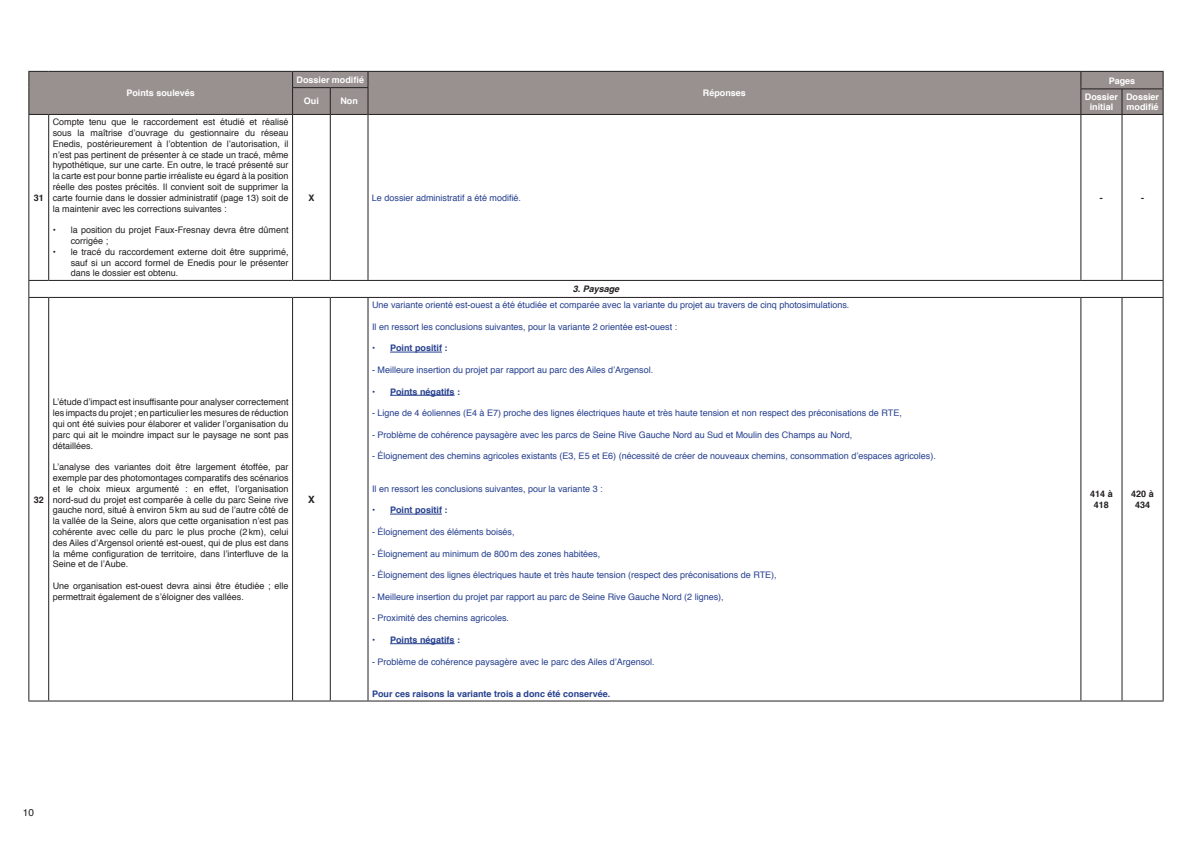
<style>
.page{position:relative;width:1191px;height:842px;background:#fff}
.page>*{position:absolute;margin:0;border:0;box-sizing:border-box;transform-origin:0 0}
.t1{font:10px "Helvetica";color:#231f20}
.t2{font:700 10px "Helvetica";color:#231f20}
.t3{font:9px/10.8px "Helvetica";color:#231f20;text-align:justify}
.t4{font:9px "Helvetica";color:#253f8e}
.t5{font:700 9px "Helvetica";color:#253f8e}
.t6{font:700 9px/10.8px "Helvetica";color:#fff;text-align:center}
.t7{font:700 9px/10.8px "Helvetica";color:#231f20;text-align:center}
.t8{font:italic 700 9px "Helvetica";color:#231f20}
</style>
<div class="page">
<div style="left:49px;top:72px;width:1113px;height:42px;background:#999190"></div>
<hr style="left:1080px;top:298px;width:1px;height:402px;background:#231f20">
<hr style="left:1121px;top:298px;width:1px;height:402px;background:#231f20">
<hr style="left:1080px;top:115px;width:1px;height:165px;background:#231f20">
<hr style="left:1121px;top:115px;width:1px;height:165px;background:#231f20">
<hr style="left:49px;top:71px;width:243px;height:1px;background:#231f20">
<svg style="left:28px;top:71px;width:21px;height:44px"></svg>
<hr style="left:49px;top:114px;width:243px;height:1px;background:#231f20">
<hr style="left:292px;top:71px;width:38px;height:1px;background:#231f20">
<hr style="left:330px;top:71px;width:38px;height:1px;background:#231f20">
<hr style="left:368px;top:71px;width:713px;height:1px;background:#231f20">
<hr style="left:368px;top:114px;width:713px;height:1px;background:#231f20">
<hr style="left:1080px;top:71px;width:42px;height:1px;background:#231f20">
<hr style="left:1122px;top:71px;width:41px;height:1px;background:#231f20">
<hr style="left:293px;top:114px;width:37px;height:1px;background:#231f20">
<hr style="left:330px;top:114px;width:38px;height:1px;background:#231f20">
<svg style="left:1162px;top:72px;width:1px;height:42px"></svg>
<hr style="left:1080px;top:114px;width:42px;height:1px;background:#231f20">
<hr style="left:1122px;top:114px;width:41px;height:1px;background:#231f20">
<hr style="left:292px;top:87px;width:38px;height:1px;background:#231f20">
<hr style="left:330px;top:87px;width:38px;height:1px;background:#231f20">
<svg style="left:292px;top:72px;width:1px;height:42px"></svg>
<svg style="left:330px;top:88px;width:1px;height:26px"></svg>
<svg style="left:368px;top:72px;width:1px;height:42px"></svg>
<svg style="left:1080px;top:72px;width:1px;height:42px"></svg>
<svg style="left:1121px;top:90px;width:1px;height:24px"></svg>
<hr style="left:1080px;top:89px;width:42px;height:1px;background:#231f20">
<hr style="left:1122px;top:89px;width:40px;height:1px;background:#231f20">
<hr style="left:48px;top:115px;width:1px;height:165px;background:#231f20">
<hr style="left:292px;top:114px;width:1px;height:166px;background:#231f20">
<hr style="left:330px;top:114px;width:1px;height:166px;background:#231f20">
<hr style="left:368px;top:114px;width:1px;height:166px;background:#231f20">
<hr style="left:48px;top:298px;width:1px;height:402px;background:#231f20">
<hr style="left:292px;top:298px;width:1px;height:402px;background:#231f20">
<hr style="left:330px;top:298px;width:1px;height:402px;background:#231f20">
<hr style="left:368px;top:298px;width:1px;height:402px;background:#231f20">
<hr style="left:28px;top:115px;width:1px;height:165px;background:#231f20">
<hr style="left:1162px;top:115px;width:1px;height:165px;background:#231f20">
<hr style="left:49px;top:280px;width:243px;height:1px;background:#231f20">
<hr style="left:292px;top:280px;width:38px;height:1px;background:#231f20">
<hr style="left:330px;top:280px;width:38px;height:1px;background:#231f20">
<hr style="left:368px;top:280px;width:713px;height:1px;background:#231f20">
<hr style="left:1080px;top:280px;width:42px;height:1px;background:#231f20">
<hr style="left:1122px;top:280px;width:41px;height:1px;background:#231f20">
<svg style="left:1162px;top:281px;width:1px;height:16px"></svg>
<svg style="left:28px;top:280px;width:21px;height:18px"></svg>
<hr style="left:28px;top:298px;width:1px;height:402px;background:#231f20">
<hr style="left:49px;top:297px;width:243px;height:1px;background:#231f20">
<hr style="left:292px;top:297px;width:38px;height:1px;background:#231f20">
<hr style="left:330px;top:297px;width:38px;height:1px;background:#231f20">
<hr style="left:368px;top:297px;width:713px;height:1px;background:#231f20">
<hr style="left:1080px;top:297px;width:42px;height:1px;background:#231f20">
<hr style="left:1122px;top:297px;width:41px;height:1px;background:#231f20">
<hr style="left:1162px;top:298px;width:1px;height:402px;background:#231f20">
<svg style="left:28px;top:700px;width:21px;height:1px"></svg>
<hr style="left:49px;top:700px;width:243px;height:1px;background:#231f20">
<hr style="left:292px;top:700px;width:38px;height:1px;background:#231f20">
<hr style="left:330px;top:700px;width:38px;height:1px;background:#231f20">
<hr style="left:368px;top:700px;width:713px;height:1px;background:#231f20">
<hr style="left:1080px;top:700px;width:42px;height:1px;background:#231f20">
<hr style="left:1122px;top:700px;width:41px;height:1px;background:#231f20">
<hr style="left:390px;top:352px;width:52px;height:1px;background:#253f8e">
<hr style="left:390px;top:395px;width:64px;height:1px;background:#253f8e">
<hr style="left:390px;top:514px;width:52px;height:1px;background:#253f8e">
<hr style="left:390px;top:643px;width:64px;height:1px;background:#253f8e">
<p class="t7" style="left:34px;top:192px;width:12px">31</p>
<p class="t7" style="left:34px;top:494px;width:12px">32</p>
<p class="t6" style="left:126px;top:88px;width:70px">Points soulevés</p>
<p class="t3" style="left:53px;top:117px;width:237px">Compte tenu que le raccordement est étudié et réalisé sous la maîtrise d’ouvrage du gestionnaire du réseau Enedis, postérieurement à l’obtention de l’autorisation, il n’est pas pertinent de présenter à ce stade un tracé, même hypothétique, sur une carte. En outre, le tracé présenté sur la carte est pour bonne partie irréaliste eu égard à la position réelle des postes précités. Il convient soit de supprimer la carte fournie dans le dossier administratif (page 13) soit de la maintenir avec les corrections suivantes :</p>
<p class="t3" style="left:71px;top:225px;width:219px;text-indent:-18px">• la position du projet Faux-Fresnay devra être dûment corrigée ;</p>
<p class="t3" style="left:71px;top:247px;width:219px;text-indent:-18px">• le tracé du raccordement externe doit être supprimé, sauf si un accord formel de Enedis pour le présenter dans le dossier est obtenu.</p>
<p class="t3" style="left:53px;top:397px;width:237px">L’étude d’impact est insuffisante pour analyser correctement les impacts du projet ; en particulier les mesures de réduction qui ont été suivies pour élaborer et valider l’organisation du parc qui ait le moindre impact sur le paysage ne sont pas détaillées.</p>
<p class="t3" style="left:53px;top:462px;width:237px">L’analyse des variantes doit être largement étoffée, par exemple par des photomontages comparatifs des scénarios et le choix mieux argumenté : en effet, l’organisation nord‑sud du projet est comparée à celle du parc Seine rive gauche nord, situé à environ 5km au sud de l’autre côté de la vallée de la Seine, alors que cette organisation n’est pas cohérente avec celle du parc le plus proche (2km), celui des Ailes d’Argensol orienté est-ouest, qui de plus est dans la même configuration de territoire, dans l’interfluve de la Seine et de l’Aube.</p>
<p class="t3" style="left:53px;top:581px;width:237px">Une organisation est-ouest devra ainsi être étudiée ; elle permettrait également de s’éloigner des vallées.</p>
<p class="t6" style="left:296px;top:74px;width:69px">Dossier modifié</p>
<p class="t6" style="left:1108px;top:75px;width:28px">Pages</p>
<p class="t6" style="left:703px;top:88px;width:45px">Réponses</p>
<p class="t6" style="left:304px;top:96px;width:17px">Oui</p>
<p class="t6" style="left:340px;top:96px;width:19px">Non</p>
<p class="t6" style="left:1085px;top:91px;width:35px">Dossier initial</p>
<p class="t6" style="left:1126px;top:91px;width:35px;text-align:left">Dossier modifié</p>
<p class="t7" style="left:308px;top:192px;width:8px">X</p>
<p class="t4" style="left:372px;top:191px;width:151px">Le dossier administratif a été modifié.</p>
<p class="t7" style="left:1100px;top:192px;width:4px">-</p>
<p class="t7" style="left:1141px;top:192px;width:4px">-</p>
<p class="t2" style="left:308px;top:491px;width:8px">X</p>
<p class="t8" style="left:572px;top:282px;width:48px">3. Paysage</p>
<p class="t4" style="left:372px;top:298px;width:479px">Une variante orienté est-ouest a été étudiée et comparée avec la variante du projet au travers de cinq photosimulations.</p>
<p class="t4" style="left:372px;top:320px;width:307px">Il en ressort les conclusions suivantes, pour la variante 2 orientée est-ouest :</p>
<p class="t5" style="left:372px;top:341px;width:77px">• Point positif :</p>
<p class="t4" style="left:372px;top:363px;width:283px">- Meilleure insertion du projet par rapport au parc des Ailes d’Argensol.</p>
<p class="t5" style="left:372px;top:384px;width:90px">• Points négatifs :</p>
<p class="t4" style="left:372px;top:406px;width:531px">- Ligne de 4 éoliennes (E4 à E7) proche des lignes électriques haute et très haute tension et non respect des préconisations de RTE,</p>
<p class="t4" style="left:372px;top:428px;width:482px">- Problème de cohérence paysagère avec les parcs de Seine Rive Gauche Nord au Sud et Moulin des Champs au Nord,</p>
<p class="t4" style="left:372px;top:449px;width:565px">- Éloignement des chemins agricoles existants (E3, E5 et E6) (nécessité de créer de nouveaux chemins, consommation d’espaces agricoles).</p>
<p class="t4" style="left:372px;top:482px;width:232px">Il en ressort les conclusions suivantes, pour la variante 3 :</p>
<p class="t5" style="left:372px;top:503px;width:77px">• Point positif :</p>
<p class="t4" style="left:372px;top:525px;width:144px">- Éloignement des éléments boisés,</p>
<p class="t4" style="left:372px;top:546px;width:230px">- Éloignement au minimum de 800m des zones habitées,</p>
<p class="t4" style="left:372px;top:568px;width:406px">- Éloignement des lignes électriques haute et très haute tension (respect des préconisations de RTE),</p>
<p class="t4" style="left:372px;top:590px;width:353px">- Meilleure insertion du projet par rapport au parc de Seine Rive Gauche Nord (2 lignes),</p>
<p class="t4" style="left:372px;top:611px;width:139px">- Proximité des chemins agricoles.</p>
<p class="t5" style="left:372px;top:633px;width:90px">• Points négatifs :</p>
<p class="t4" style="left:372px;top:654px;width:284px">- Problème de cohérence paysagère avec le parc des Ailes d’Argensol.</p>
<p class="t5" style="left:372px;top:687px;width:240px">Pour ces raisons la variante trois a donc été conservée.</p>
<p class="t7" style="left:1090px;top:489px;width:24px">414 à<br>418</p>
<p class="t7" style="left:1131px;top:489px;width:24px">420 à<br>434</p>
<p class="t1" style="left:23px;top:805px;width:13px">10</p>
</div>
